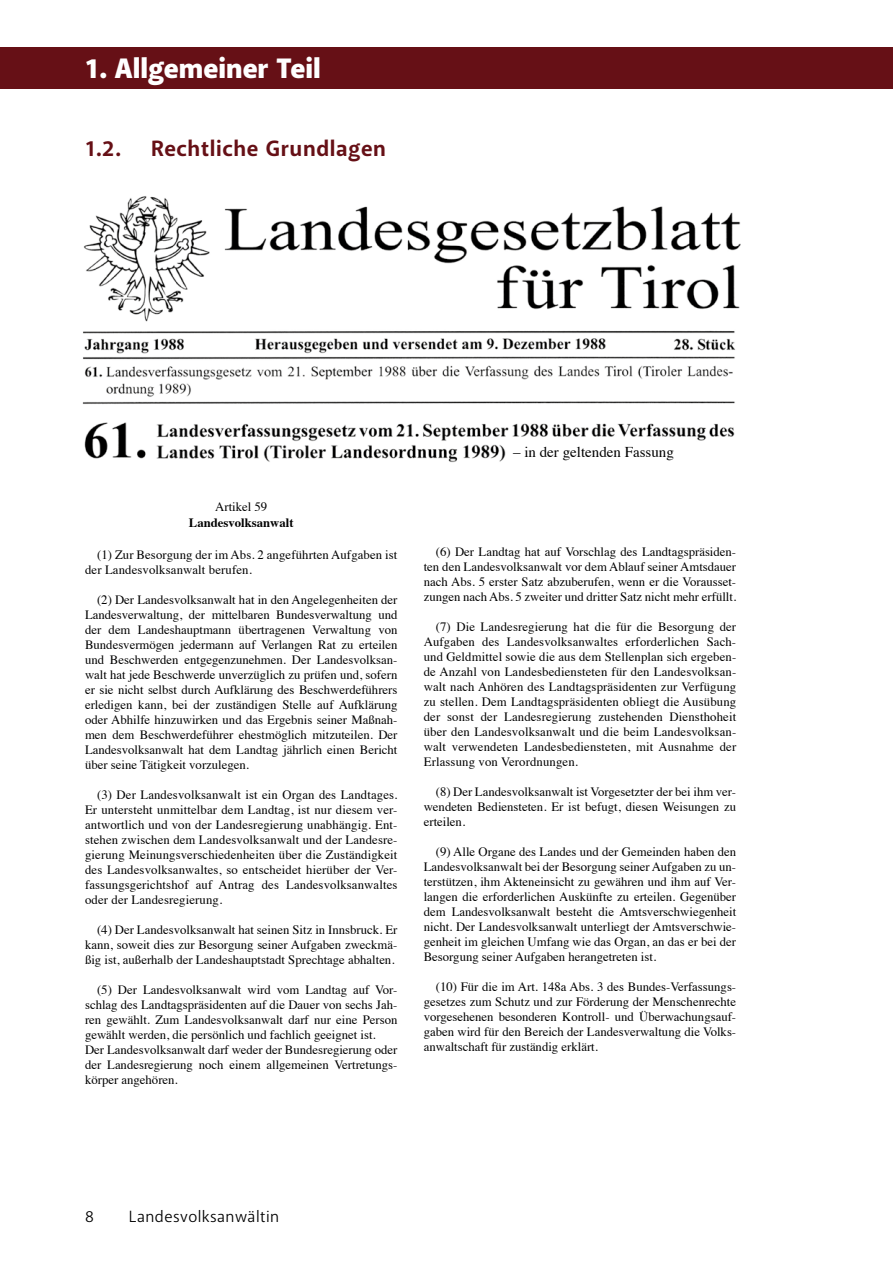
<style>
.page{position:relative;width:893px;height:1263px;background:#fff}
.page>*{position:absolute;margin:0;border:0;box-sizing:border-box;transform-origin:0 0}
.t1{font:900 28.5px "Akagi Pro";color:#fff}
.t2{font:700 22.5px "Akagi Pro";letter-spacing:.03em;color:#661016}
.t3{font:16.5px "Akagi Pro";letter-spacing:.03em;color:#000}
.t4{font:15px "Times";color:#000}
.t5{font:12.75px/15px "Times";color:#000;text-align:justify}
.t6{font:700 12.75px "Times";color:#000}
</style>
<div class="page">
<div style="left:0;top:47px;width:893px;height:42px;background:#661016"></div>
<img style="left:82px;top:196px;width:659px;height:267px">
<h1 class="t1" style="left:85px;top:50px;width:237px">1. Allgemeiner Teil</h1>
<h2 class="t2" style="left:85px;top:135px;width:37px">1.2.</h2>
<h2 class="t2" style="left:151px;top:135px;width:236px">Rechtliche Grundlagen</h2>
<p class="t5" style="left:215px;top:498px;width:54px">Artikel 59</p>
<p class="t6" style="left:189px;top:511px;width:106px">Landesvolksanwalt</p>
<p class="t5" style="left:85px;top:546px;width:314px;text-indent:12px">(1) Zur Besorgung der im Abs. 2 angeführten Aufgaben ist der Landesvolksanwalt berufen.</p>
<p class="t5" style="left:85px;top:591px;width:314px;text-indent:12px">(2) Der Landesvolksanwalt hat in den Angelegenheiten der Landesverwaltung, der mittelbaren Bundesverwaltung und der dem Landeshauptmann übertragenen Verwaltung von Bundesvermögen jedermann auf Verlangen Rat zu erteilen und Beschwerden entgegenzunehmen. Der Landesvolksan&shy;walt hat jede Beschwerde unverzüglich zu prüfen und, sofern er sie nicht selbst durch Aufklärung des Beschwerdeführers erledigen kann, bei der zuständigen Stelle auf Aufklärung oder Abhilfe hinzuwirken und das Ergebnis seiner Maßnah&shy;men dem Beschwerdeführer ehestmöglich mitzuteilen. Der Landesvolksanwalt hat dem Landtag jährlich einen Bericht über seine Tätigkeit vorzulegen.</p>
<p class="t5" style="left:85px;top:786px;width:314px;text-indent:12px">(3) Der Landesvolksanwalt ist ein Organ des Landtages.<br>Er untersteht unmittelbar dem Landtag, ist nur diesem ver&shy;antwortlich und von der Landesregierung unabhängig. Ent&shy;stehen zwischen dem Landesvolksanwalt und der Landesre&shy;gierung Meinungsverschiedenheiten über die Zuständigkeit des Landesvolksanwaltes, so entscheidet hierüber der Ver&shy;fassungsgerichtshof auf Antrag des Landesvolksanwaltes oder der Landesregierung.</p>
<p class="t5" style="left:85px;top:921px;width:314px;text-indent:12px">(4) Der Landesvolksanwalt hat seinen Sitz in Innsbruck. Er kann, soweit dies zur Besorgung seiner Aufgaben zweckmä&shy;ßig ist, außerhalb der Landeshauptstadt Sprechtage abhalten.</p>
<p class="t5" style="left:85px;top:981px;width:314px;text-align:left;text-indent:12px">(5) Der Landesvolksanwalt wird vom Landtag auf Vor&shy;schlag des Landtagspräsidenten auf die Dauer von sechs Jah&shy;ren gewählt. Zum Landesvolksanwalt darf nur eine Person gewählt werden, die persönlich und fachlich geeignet ist.<br>Der Landesvolksanwalt darf weder der Bundesregierung oder der Landesregierung noch einem allgemeinen Vertretungs&shy;körper angehören.</p>
<p class="t4" style="left:513px;top:438px;width:162px">– in der geltenden Fassung</p>
<p class="t5" style="left:424px;top:543px;width:314px;text-indent:12px">(6) Der Landtag hat auf Vorschlag des Landtagspräsiden&shy;ten den Landesvolksanwalt vor dem Ablauf seiner Amtsdauer nach Abs. 5 erster Satz abzuberufen, wenn er die Vorausset&shy;zungen nach Abs. 5 zweiter und dritter Satz nicht mehr erfüllt.</p>
<p class="t5" style="left:424px;top:618px;width:314px;text-indent:12px">(7) Die Landesregierung hat die für die Besorgung der Aufgaben des Landesvolksanwaltes erforderlichen Sach&shy;und Geldmittel sowie die aus dem Stellenplan sich ergeben&shy;de Anzahl von Landesbediensteten für den Landesvolksan&shy;walt nach Anhören des Landtagspräsidenten zur Verfügung zu stellen. Dem Landtagspräsidenten obliegt die Ausübung der sonst der Landesregierung zustehenden Diensthoheit über den Landesvolksanwalt und die beim Landesvolksan&shy;walt verwendeten Landesbediensteten, mit Ausnahme der Erlassung von Verordnungen.</p>
<p class="t5" style="left:424px;top:783px;width:314px;text-indent:12px">(8) Der Landesvolksanwalt ist Vorgesetzter der bei ihm ver&shy;wendeten Bediensteten. Er ist befugt, diesen Weisungen zu erteilen.</p>
<p class="t5" style="left:424px;top:843px;width:314px;text-indent:12px">(9) Alle Organe des Landes und der Gemeinden haben den Landesvolksanwalt bei der Besorgung seiner Aufgaben zu un&shy;terstützen, ihm Akteneinsicht zu gewähren und ihm auf Ver&shy;langen die erforderlichen Auskünfte zu erteilen. Gegenüber dem Landesvolksanwalt besteht die Amtsverschwiegenheit nicht. Der Landesvolksanwalt unterliegt der Amtsverschwie&shy;genheit im gleichen Umfang wie das Organ, an das er bei der Besorgung seiner Aufgaben herangetreten ist.</p>
<p class="t5" style="left:424px;top:978px;width:314px;text-indent:12px">(10) Für die im Art. 148a Abs. 3 des Bundes-Verfassungs&shy;gesetzes zum Schutz und zur Förderung der Menschenrechte vorgesehenen besonderen Kontroll- und Überwachungsauf&shy;gaben wird für den Bereich der Landesverwaltung die Volks&shy;anwaltschaft für zuständig erklärt.</p>
<p class="t3" style="left:85px;top:1207px;width:10px">8</p>
<p class="t3" style="left:129px;top:1207px;width:152px">Landesvolksanwältin</p>
</div>
